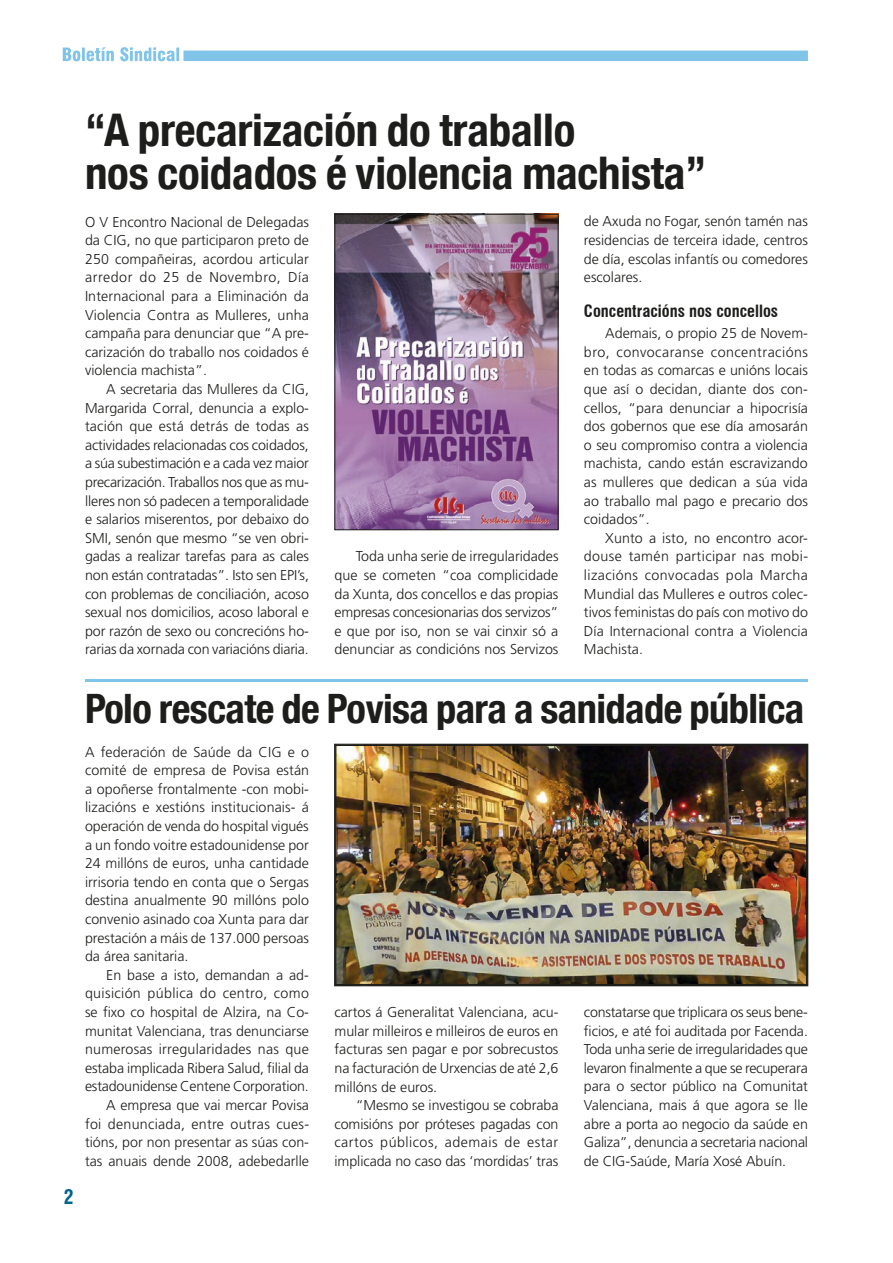
<style>
.page{position:relative;width:893px;height:1263px;background:#fff}
.page>*{position:absolute;margin:0;border:0;box-sizing:border-box;transform-origin:0 0}
.t1{font:700 condensed 45px/43.2px "Helvetica Neue LT Com";letter-spacing:-.005em;color:#1d1d1b}
.t2{font:700 condensed 40.5px "Helvetica Neue LT Com";letter-spacing:-.015em;color:#1d1d1b}
.t3{font:700 condensed 19.5px "Swiss 721 BT";color:#00628e}
.t4{font:700 condensed 16.5px "Swiss 721 BT";color:#1d1d1b}
.t5{font:300 14.25px/18.6px "Frutiger LT Std";color:#1d1d1b;text-align:justify}
</style>
<div class="page">
<div style="left:183px;top:51px;width:625px;height:10px;background:#81c4e9"></div>
<svg style="left:63px;top:47px;width:116px;height:14px"></svg>
<hr style="left:85px;top:679px;width:723px;height:3px;background:#81c4e9">
<img style="left:334px;top:744px;width:474px;height:242px">
<div style="left:336px;top:745px;width:471px;height:240px;border:1px solid #1d1d1b"></div>
<img style="left:336px;top:216px;width:220px;height:312px">
<div style="left:334px;top:214px;width:224px;height:316px;border:1px solid #1d1d1b"></div>
<h3 class="t3" style="left:64px;top:1186px;width:11px">2</h3>
<h1 class="t1" style="left:85px;top:108px;width:623px">“A precarización do traballo<br>nos coidados é violencia machista”</h1>
<p class="t5" style="left:85px;top:212px;width:225px">O V Encontro Nacional de Delegadas da CIG, no que participaron preto de 250 compañeiras, acordou articular arredor do 25 de Novembro, Día Internacional para a Eliminación da Violencia Contra as Mulleres, unha campaña para denunciar que “A pre&shy;carización do traballo nos coidados é violencia machista”.</p>
<p class="t5" style="left:85px;top:380px;width:226px;text-indent:21px">A secretaria das Mulleres da CIG, Margarida Corral, denuncia a explo&shy;tación que está detrás de todas as actividades relacionadas cos coidados, a súa subestimación e a cada vez maior precarización. Traballos nos que as mu&shy;lleres non só padecen a temporalidade e salarios miserentos, por debaixo do SMI, senón que mesmo “se ven obri&shy;gadas a realizar tarefas para as cales non están contratadas”. Isto sen EPI’s, con problemas de conciliación, acoso sexual nos domicilios, acoso laboral e por razón de sexo ou concrecións ho&shy;rarias da xornada con variacións diaria.</p>
<p class="t5" style="left:584px;top:212px;width:225px">de Axuda no Fogar, senón tamén nas residencias de terceira idade, centros de día, escolas infantís ou comedores escolares.</p>
<p class="t4" style="left:584px;top:301px;width:196px">Concentracións nos concellos</p>
<p class="t5" style="left:584px;top:324px;width:226px;text-indent:21px">Ademais, o propio 25 de Novem&shy;bro, convocaranse concentracións en todas as comarcas e unións locais que así o decidan, diante dos con&shy;cellos, “para denunciar a hipocrisía dos gobernos que ese día amosarán o seu compromiso contra a violencia machista, cando están escravizando as mulleres que dedican a súa vida ao traballo mal pago e precario dos coidados”.</p>
<p class="t5" style="left:584px;top:529px;width:226px;text-indent:21px">Xunto a isto, no encontro acor&shy;douse tamén participar nas mobi&shy;lizacións convocadas pola Marcha Mundial das Mulleres e outros colec&shy;tivos feministas do país con motivo do Día Internacional contra a Violencia Machista.</p>
<p class="t5" style="left:334px;top:547px;width:226px;text-indent:21px">Toda unha serie de irregularidades que se cometen “coa complicidade da Xunta, dos concellos e das propias empresas concesionarias dos servizos” e que por iso, non se vai cinxir só a denunciar as condicións nos Servizos</p>
<h2 class="t2" style="left:85px;top:684px;width:721px">Polo rescate de Povisa para a sanidade pública</h2>
<p class="t5" style="left:85px;top:743px;width:226px">A federación de Saúde da CIG e o comité de empresa de Povisa están a opoñerse frontalmente -con mobi&shy;lizacións e xestións institucionais- á operación de venda do hospital vigués a un fondo voitre estadounidense por 24 millóns de euros, unha cantidade irrisoria tendo en conta que o Sergas destina anualmente 90 millóns polo convenio asinado coa Xunta para dar prestación a máis de 137.000 persoas da área sanitaria.</p>
<p class="t5" style="left:85px;top:966px;width:226px;text-align:right">En base a isto, demandan a ad&shy;quisición pública do centro, como se fixo co hospital de Alzira, na Co&shy;munitat Valenciana, tras denunciarse numerosas irregularidades nas que estaba implicada Ribera Salud, filial da estadounidense Centene Corporation.<br>A empresa que vai mercar Povisa<br>foi denunciada, entre outras cues&shy;tións, por non presentar as súas con&shy;tas anuais dende 2008, adebedarlle</p>
<p class="t5" style="left:334px;top:1003px;width:225px">cartos á Generalitat Valenciana, acu&shy;mular milleiros e milleiros de euros en facturas sen pagar e por sobrecustos na facturación de Urxencias de até 2,6 millóns de euros.</p>
<p class="t5" style="left:334px;top:1096px;width:225px;text-indent:21px">“Mesmo se investigou se cobraba comisións por próteses pagadas con cartos públicos, ademais de estar implicada no caso das ‘mordidas’ tras</p>
<p class="t5" style="left:584px;top:1003px;width:226px">constatarse que triplicara os seus bene&shy;ficios, e até foi auditada por Facenda.<br>Toda unha serie de irregularidades que levaron finalmente a que se recuperara para o sector público na Comunitat Valenciana, mais á que agora se lle abre a porta ao negocio da saúde en Galiza”, denuncia a secretaria nacional de CIG-Saúde, María Xosé Abuín.</p>
</div>
